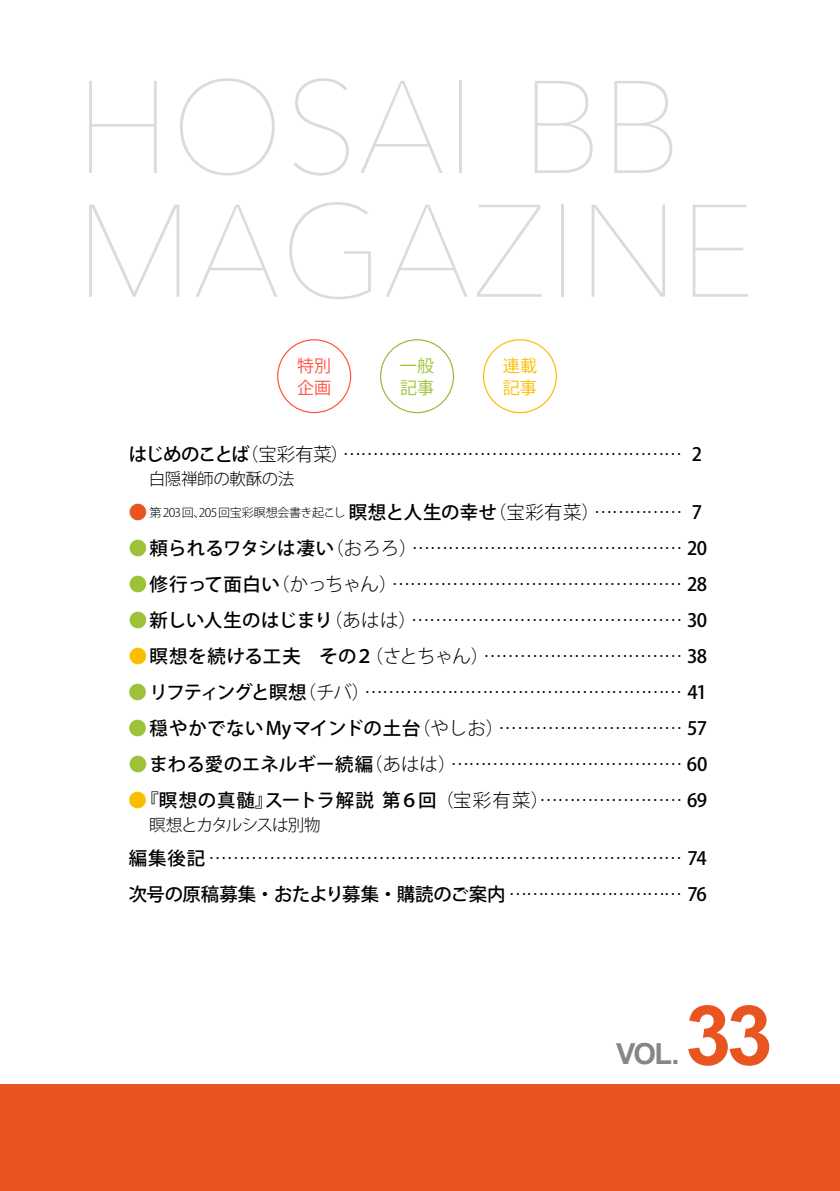
<style>
.page{position:relative;width:840px;height:1191px;background:#fff}
.page>*{position:absolute;margin:0;border:0;box-sizing:border-box;transform-origin:0 0}
.t1{font:200 130px/123.8px "Avenir Next";color:#dbdbdb}
.t2{font:700 83px "Arial";color:#e95520}
.t3{font:700 29px "Arial";color:#868687}
.t4{font:300 18.4px/36px "Koz Go Pr 6 N";letter-spacing:-.01em;color:#000}
.t5{font:500 18.4px "Koz Go Pr 6 N";letter-spacing:.035em;color:#000}
.t6{font:500 18.4px "Koz Go Pro";color:#000}
.t7{font:17px/22.6px "Koz Go Pro";color:#9dc138}
.t8{font:17px/22.6px "Koz Go Pro";color:#fabe00}
.t9{font:17px/22.6px "Koz Go Pro";color:#ff513d}
.t10{font:300 16.6px "Koz Go Pr 6 N";letter-spacing:-.065em;color:#000}
.t11{font:300 16.6px "Koz Go Pr 6 N";letter-spacing:-.035em;color:#000}
.t12{font:300 12px "Koz Go Pr 6 N";letter-spacing:-.03em;color:#000}
.s1{font-weight:500}
.s2{font-weight:500;font-size:18.4px;color:#e95520}
.s3{font-weight:500;font-size:18.4px}
.s4{font-size:18.4px}
.s5{font-weight:500;color:#9dc138}
.s6{font-family:"Koz Go Pro";font-weight:500}
.s7{font-weight:500;color:#fabe00}
.s8{color:#9dc138}
.s9{font-weight:300}
.s10{font-family:"Koz Go Pro"}
.s11{color:#fabe00}
</style>
<div class="page">
<div style="left:0;top:1084px;width:839px;height:107px;background:#e95520"></div>
<div style="left:380px;top:339px;width:74px;height:74px;border:1px solid #97b93c;border-radius:50%"></div>
<div style="left:482px;top:339px;width:74px;height:74px;border:1px solid #fabe00;border-radius:50%"></div>
<div style="left:277px;top:339px;width:74px;height:74px;border:1px solid #ff513d;border-radius:50%"></div>
<h1 class="t1" style="left:75px;top:70px;width:681px">HOSAI BB<br>MAGAZINE</h1>
<p class="t9" style="left:297px;top:354px;width:36px">特別企画</p>
<p class="t7" style="left:399px;top:354px;width:36px">一般記事</p>
<p class="t8" style="left:502px;top:354px;width:36px">連載記事</p>
<p class="t4" style="left:129px;top:437px;width:555px"><span class="s1">はじめのことば</span>（宝彩有菜）…………………………………………………</p>
<p class="t11" style="left:149px;top:470px;width:147px">白隠禅師の軟酥の法</p>
<p class="t12" style="left:129px;top:505px;width:555px"><span class="s2">●</span> 第203回、205回宝彩瞑想会書き起こし<span class="s3">瞑想と人生の幸せ</span><span class="s4">（宝彩有菜）……………</span></p>
<p class="t4" style="left:129px;top:531px;width:579px"><span class="s5">●</span><span class="s1">頼られるワタシは凄い</span>（おろろ）……………………………………… <span class="s6">20</span></p>
<p class="t4" style="left:129px;top:567px;width:579px"><span class="s5">●</span><span class="s1">修行って面白い</span>（かっちゃん）………………………………………… <span class="s6">28</span></p>
<p class="t4" style="left:129px;top:603px;width:579px"><span class="s5">●</span><span class="s1">新しい人生のはじまり</span>（あはは）……………………………………… <span class="s6">30</span></p>
<p class="t4" style="left:129px;top:639px;width:579px"><span class="s7">●</span> <span class="s1">瞑想を続ける工夫　その２</span>（さとちゃん）…………………………… <span class="s6">38</span></p>
<p class="t4" style="left:129px;top:675px;width:579px"><span class="s5">●</span> <span class="s1">リフティングと瞑想</span>（チバ）……………………………………………… <span class="s6">41</span></p>
<p class="t5" style="left:129px;top:718px;width:579px"><span class="s8">●</span>穏やかでない Myマインドの土台<span class="s9">（やしお）…………………………</span> <span class="s10">57</span></p>
<p class="t4" style="left:129px;top:747px;width:580px"><span class="s5">●</span><span class="s1">まわる愛のエネルギー続編</span>（あはは）………………………………… <span class="s6">60</span></p>
<p class="t5" style="left:129px;top:790px;width:579px"><span class="s11">●</span>『瞑想の真髄』スートラ解説 第６回 <span class="s9">（宝彩有菜）……………………</span> <span class="s10">69</span></p>
<p class="t10" style="left:149px;top:816px;width:173px">瞑想とカタルシスは別物</p>
<p class="t4" style="left:129px;top:840px;width:579px"><span class="s1">編集後記</span> …………………………………………………………………… <span class="s6">74</span><span class="s1">次号の原稿募集・おたより募集・購読のご案内</span> ………………………… <span class="s6">76</span></p>
<p class="t6" style="left:691px;top:442px;width:12px">2</p>
<p class="t6" style="left:691px;top:500px;width:12px">7</p>
<h3 class="t3" style="left:616px;top:1038px;width:65px">VOL.</h3>
<h2 class="t2" style="left:684px;top:989px;width:89px">33</h2>
</div>
